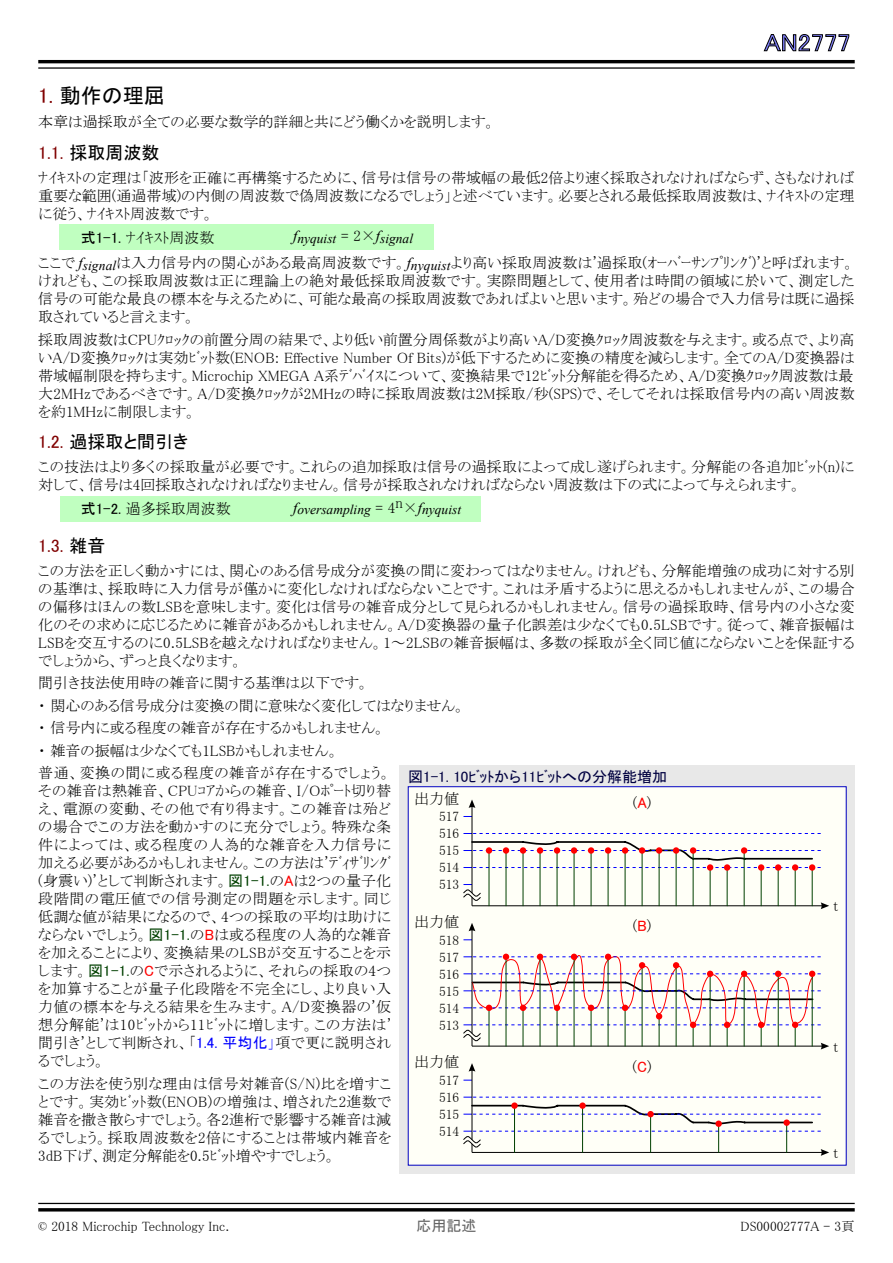
<style>
.page{position:relative;width:893px;height:1263px;background:#fff}
.page>*{position:absolute;margin:0;border:0;box-sizing:border-box;transform-origin:0 0}
.t1{font:24px "MS P Gothic";color:#8080ff;scale:1.1 1}
.t2{font:21px "MS P Gothic";color:#000}
.t3{font:18px "MS P Gothic";color:#000}
.t4{font:18px "MS P Gothic";color:#800000}
.t5{font:15px/18px "MS P Mincho";color:#000;text-align:justify}
.t6{font:15px "MS P Gothic";color:#000040}
.t7{font:15px "MS P Gothic";color:#646464}
.t8{font:13.5px/17px "MS P Mincho";color:#000;text-align:justify}
.t9{font:italic 13.5px "Times New Roman";color:#000}
.s1{color:#800000}
.s2{font-family:"MS P Gothic"}
.s3{font-size:15px}
.s4{font-family:"MS P Mincho";font-style:normal;font-size:15px}
.s5{font-family:"Times New Roman";font-style:italic}
.s6{color:#000}
.s7{font-family:"MS P Gothic";color:#004000}
.s8{font-family:"MS P Gothic";color:#f00}
.s9{font-family:"MS P Gothic";color:#00f}
.s10{color:#00f}
</style>
<div class="page">
<svg style="left:764px;top:34px;width:85px;height:17px"></svg>
<hr style="left:38px;top:60px;width:817px;height:3px;background:#000">
<hr style="left:38px;top:67px;width:817px;height:2px;background:#000">
<hr style="left:38px;top:1203px;width:817px;height:1px;background:#000">
<hr style="left:38px;top:1208px;width:817px;height:3px;background:#000">
<div style="left:60px;top:224px;width:374px;height:26px;background:#c0ffc0"></div>
<div style="left:60px;top:496px;width:420px;height:26px;background:#c0ffc0"></div>
<div style="left:400px;top:765px;width:455px;height:409px;background:#e8e8e8"></div>
<div style="left:408px;top:787px;width:438px;height:378px;background:#fffff7"></div>
<svg style="left:463px;top:884px;width:18px;height:22px"></svg>
<svg style="left:463px;top:833px;width:358px;height:1px"></svg>
<svg style="left:463px;top:840px;width:358px;height:28px"></svg>
<hr style="left:472px;top:905px;width:353px;height:1px;background:#000">
<svg style="left:821px;top:902px;width:8px;height:7px"></svg>
<hr style="left:472px;top:804px;width:1px;height:89px;background:#000">
<svg style="left:469px;top:799px;width:6px;height:9px"></svg>
<hr style="left:489px;top:850px;width:1px;height:56px;background:#004000">
<hr style="left:506px;top:850px;width:1px;height:56px;background:#004000">
<hr style="left:523px;top:850px;width:1px;height:56px;background:#004000">
<hr style="left:540px;top:850px;width:1px;height:56px;background:#004000">
<hr style="left:557px;top:850px;width:1px;height:56px;background:#004000">
<hr style="left:659px;top:850px;width:1px;height:56px;background:#004000">
<hr style="left:642px;top:850px;width:1px;height:56px;background:#004000">
<hr style="left:625px;top:850px;width:1px;height:56px;background:#004000">
<hr style="left:608px;top:850px;width:1px;height:56px;background:#004000">
<hr style="left:591px;top:850px;width:1px;height:56px;background:#004000">
<hr style="left:574px;top:850px;width:1px;height:56px;background:#004000">
<hr style="left:795px;top:867px;width:1px;height:39px;background:#004000">
<hr style="left:778px;top:867px;width:1px;height:39px;background:#004000">
<hr style="left:761px;top:867px;width:1px;height:39px;background:#004000">
<hr style="left:744px;top:850px;width:1px;height:56px;background:#004000">
<hr style="left:727px;top:867px;width:1px;height:39px;background:#004000">
<hr style="left:710px;top:867px;width:1px;height:39px;background:#004000">
<hr style="left:693px;top:850px;width:1px;height:56px;background:#004000">
<hr style="left:676px;top:850px;width:1px;height:56px;background:#004000">
<hr style="left:812px;top:867px;width:1px;height:39px;background:#004000">
<div style="left:486px;top:847px;width:6px;height:7px;background:#f00;border-radius:50%"></div>
<div style="left:503px;top:847px;width:6px;height:7px;background:#f00;border-radius:50%"></div>
<div style="left:520px;top:847px;width:6px;height:7px;background:#f00;border-radius:50%"></div>
<div style="left:537px;top:847px;width:6px;height:7px;background:#f00;border-radius:50%"></div>
<div style="left:554px;top:847px;width:6px;height:7px;background:#f00;border-radius:50%"></div>
<div style="left:571px;top:847px;width:6px;height:7px;background:#f00;border-radius:50%"></div>
<div style="left:588px;top:847px;width:6px;height:7px;background:#f00;border-radius:50%"></div>
<div style="left:605px;top:847px;width:6px;height:7px;background:#f00;border-radius:50%"></div>
<div style="left:622px;top:847px;width:6px;height:7px;background:#f00;border-radius:50%"></div>
<div style="left:639px;top:847px;width:6px;height:7px;background:#f00;border-radius:50%"></div>
<div style="left:656px;top:847px;width:6px;height:7px;background:#f00;border-radius:50%"></div>
<div style="left:673px;top:847px;width:6px;height:7px;background:#f00;border-radius:50%"></div>
<div style="left:690px;top:847px;width:6px;height:7px;background:#f00;border-radius:50%"></div>
<div style="left:707px;top:864px;width:6px;height:7px;background:#f00;border-radius:50%"></div>
<div style="left:724px;top:864px;width:6px;height:7px;background:#f00;border-radius:50%"></div>
<div style="left:741px;top:847px;width:6px;height:7px;background:#f00;border-radius:50%"></div>
<div style="left:758px;top:864px;width:6px;height:7px;background:#f00;border-radius:50%"></div>
<div style="left:775px;top:864px;width:6px;height:7px;background:#f00;border-radius:50%"></div>
<div style="left:792px;top:864px;width:6px;height:7px;background:#f00;border-radius:50%"></div>
<div style="left:809px;top:864px;width:6px;height:7px;background:#f00;border-radius:50%"></div>
<hr style="left:472px;top:927px;width:1px;height:106px;background:#000">
<svg style="left:469px;top:923px;width:6px;height:8px"></svg>
<svg style="left:463px;top:954px;width:366px;height:95px"></svg>
<hr style="left:472px;top:1067px;width:1px;height:73px;background:#000">
<svg style="left:469px;top:1063px;width:6px;height:8px"></svg>
<svg style="left:463px;top:1097px;width:366px;height:59px"></svg>
<svg style="left:511px;top:1102px;width:7px;height:7px"></svg>
<div style="left:579px;top:1102px;width:7px;height:7px;background:#f00;border-radius:50%"></div>
<div style="left:647px;top:1111px;width:7px;height:6px;background:#f00;border-radius:50%"></div>
<div style="left:715px;top:1120px;width:7px;height:7px;background:#f00;border-radius:50%"></div>
<div style="left:783px;top:1119px;width:7px;height:7px;background:#f00;border-radius:50%"></div>
<h1 class="t1" style="left:764px;top:30px;width:80px">AN2777</h1>
<h2 class="t2" style="left:38px;top:85px;width:128px"><span class="s1">1.</span> 動作の理屈</h2>
<p class="t5" style="left:38px;top:113px;width:459px">本章は過採取が全ての必要な数学的詳細と共にどう働くかを説明します。</p>
<p class="t3" style="left:38px;top:143px;width:123px"><span class="s1">1.1.</span> 採取周波数</p>
<p class="t5" style="left:38px;top:168px;width:818px">ﾅｲｷｽﾄの定理は「波形を正確に再構築するために、信号は信号の帯域幅の最低2倍より速く採取されなければならず、さもなければ重要な範囲(通過帯域)の内側の周波数で偽周波数になるでしょう」と述べています。必要とされる最低採取周波数は、ﾅｲｷｽﾄの定理に従う、ﾅｲｷｽﾄ周波数です。</p>
<p class="t5" style="left:81px;top:228px;width:135px"><span class="s2">式1-1.</span> ﾅｲｷｽﾄ周波数</p>
<p class="t9" style="left:293px;top:229px;width:121px"><span class="s3">f</span>nyquist <span class="s4">= 2×</span><span class="s3">f</span>signal</p>
<p class="t5" style="left:38px;top:254px;width:818px">ここで <span class="s5">f</span><sub>signal</sub>は入力信号内の関心がある最高周波数です。<span class="s5">f</span><sub>nyquist</sub>より高い採取周波数は'過採取(ｵｰﾊﾞｰｻﾝﾌﾟﾘﾝｸﾞ)'と呼ばれます。けれども、この採取周波数は正に理論上の絶対最低採取周波数です。実際問題として、使用者は時間の領域に於いて、測定した信号の可能な最良の標本を与えるために、可能な最高の採取周波数であればよいと思います。殆どの場合で入力信号は既に過採取されていると言えます。</p>
<p class="t5" style="left:38px;top:330px;width:818px">採取周波数はCPUｸﾛｯｸの前置分周の結果で、より低い前置分周係数がより高いA/D変換ｸﾛｯｸ周波数を与えます。或る点で、より高いA/D変換ｸﾛｯｸは実効ﾋﾞｯﾄ数(ENOB: Effective Number Of Bits)が低下するために変換の精度を減らします。全てのA/D変換器は帯域幅制限を持ちます。Microchip XMEGA A系ﾃﾞﾊﾞｲｽについて、変換結果で12ﾋﾞｯﾄ分解能を得るため、A/D変換ｸﾛｯｸ周波数は最大2MHzであるべきです。A/D変換ｸﾛｯｸが2MHzの時に採取周波数は2M採取/秒(SPS)で、そしてそれは採取信号内の高い周波数を約1MHzに制限します。</p>
<p class="t3" style="left:38px;top:433px;width:152px"><span class="s1">1.2.</span> 過採取と間引き</p>
<p class="t5" style="left:38px;top:458px;width:818px">この技法はより多くの採取量が必要です。これらの追加採取は信号の過採取によって成し遂げられます。分解能の各追加ﾋﾞｯﾄ(n)に対して、信号は4回採取されなければなりません。信号が採取されなければならない周波数は下の式によって与えられます。</p>
<p class="t5" style="left:81px;top:500px;width:152px"><span class="s2">式1-2.</span> 過多採取周波数</p>
<p class="t9" style="left:293px;top:500px;width:169px"><span class="s3">f</span>oversampling <span class="s4">= 4</span><sup>n</sup><span class="s4">×</span><span class="s3">f</span>nyquist</p>
<p class="t4" style="left:38px;top:536px;width:69px">1.3. <span class="s6">雑音</span></p>
<p class="t5" style="left:38px;top:561px;width:818px">この方法を正しく動かすには、関心のある信号成分が変換の間に変わってはなりません。けれども、分解能増強の成功に対する別の基準は、採取時に入力信号が僅かに変化しなければならないことです。これは矛盾するように思えるかもしれませんが、この場合の偏移はほんの数LSBを意味します。変化は信号の雑音成分として見られるかもしれません。信号の過採取時、信号内の小さな変化のその求めに応じるために雑音があるかもしれません。A/D変換器の量子化誤差は少なくても0.5LSBです。従って、雑音振幅はLSBを交互するのに0.5LSBを越えなければなりません。1～2LSBの雑音振幅は、多数の採取が全く同じ値にならないことを保証するでしょうから、ずっと良くなります。</p>
<p class="t5" style="left:38px;top:671px;width:429px;line-height:22.5px;text-align:left">間引き技法使用時の雑音に関する基準は以下です。<br>・ 関心のある信号成分は変換の間に意味なく変化してはなりません。・ 信号内に或る程度の雑音が存在するかもしれません。<br>・ 雑音の振幅は少なくても1LSBかもしれません。<br>普通、変換の間に或る程度の雑音が存在するでしょう。</p>
<p class="t5" style="left:38px;top:782px;width:354px">その雑音は熱雑音、CPUｺｱからの雑音、I/Oﾎﾟｰﾄ切り替え、電源の変動、その他で有り得ます。この雑音は殆どの場合でこの方法を動かすのに充分でしょう。特殊な条件によっては、或る程度の人為的な雑音を入力信号に加える必要があるかもしれません。この方法は'ﾃﾞｨｻﾞﾘﾝｸﾞ(身震い)'として判断されます。<span class="s7">図1-1.</span>の<span class="s8">A</span>は2つの量子化段階間の電圧値での信号測定の問題を示します。同じ低調な値が結果になるので、4つの採取の平均は助けにならないでしょう。<span class="s7">図1-1.</span>の<span class="s8">B</span>は或る程度の人為的な雑音を加えることにより、変換結果のLSBが交互することを示します。<span class="s7">図1-1.</span>の<span class="s8">C</span>で示されるように、それらの採取の4つを加算することが量子化段階を不完全にし、より良い入力値の標本を与える結果を生みます。A/D変換器の'仮想分解能'は10ﾋﾞｯﾄから11ﾋﾞｯﾄに増します。この方法は'間引き'として判断され、「<span class="s9">1.4. 平均化</span><span class="s10">」</span>項で更に説明されるでしょう。</p>
<p class="t5" style="left:38px;top:1074px;width:354px">この方法を使う別な理由は信号対雑音(S/N)比を増すことです。実効ﾋﾞｯﾄ数(ENOB)の増強は、増された2進数で雑音を撒き散らすでしょう。各2進桁で影響する雑音は減るでしょう。採取周波数を2倍にすることは帯域内雑音を3dB下げ、測定分解能を0.5ﾋﾞｯﾄ増やすでしょう。</p>
<p class="t6" style="left:408px;top:769px;width:261px">図1-1. 10ﾋﾞｯﾄから11ﾋﾞｯﾄへの分解能増加</p>
<p class="t8" style="left:439px;top:808px;width:22px">517<br>516<br>515<br>514<br>513</p>
<p class="t5" style="left:414px;top:789px;width:46px">出力値</p>
<p class="t5" style="left:633px;top:793px;width:20px">(<span class="s8">A</span>)</p>
<p class="t5" style="left:833px;top:897px;width:7px">t</p>
<p class="t5" style="left:414px;top:913px;width:46px">出力値</p>
<p class="t5" style="left:633px;top:917px;width:20px">(<span class="s8">B</span>)</p>
<p class="t8" style="left:439px;top:931px;width:22px">518</p>
<p class="t8" style="left:439px;top:948px;width:22px">517<br>516<br>515<br>514<br>513</p>
<p class="t5" style="left:833px;top:1037px;width:7px">t</p>
<p class="t5" style="left:414px;top:1053px;width:46px">出力値</p>
<p class="t5" style="left:632px;top:1057px;width:21px">(<span class="s8">C</span>)</p>
<p class="t8" style="left:439px;top:1072px;width:22px">517<br>516<br>515<br>514</p>
<p class="t5" style="left:833px;top:1143px;width:7px">t</p>
<p class="t8" style="left:38px;top:1217px;width:193px">© 2018 Microchip Technology Inc.</p>
<p class="t7" style="left:416px;top:1218px;width:61px">応用記述</p>
<p class="t8" style="left:740px;top:1217px;width:116px">DS00002777A - 3頁</p>
</div>
